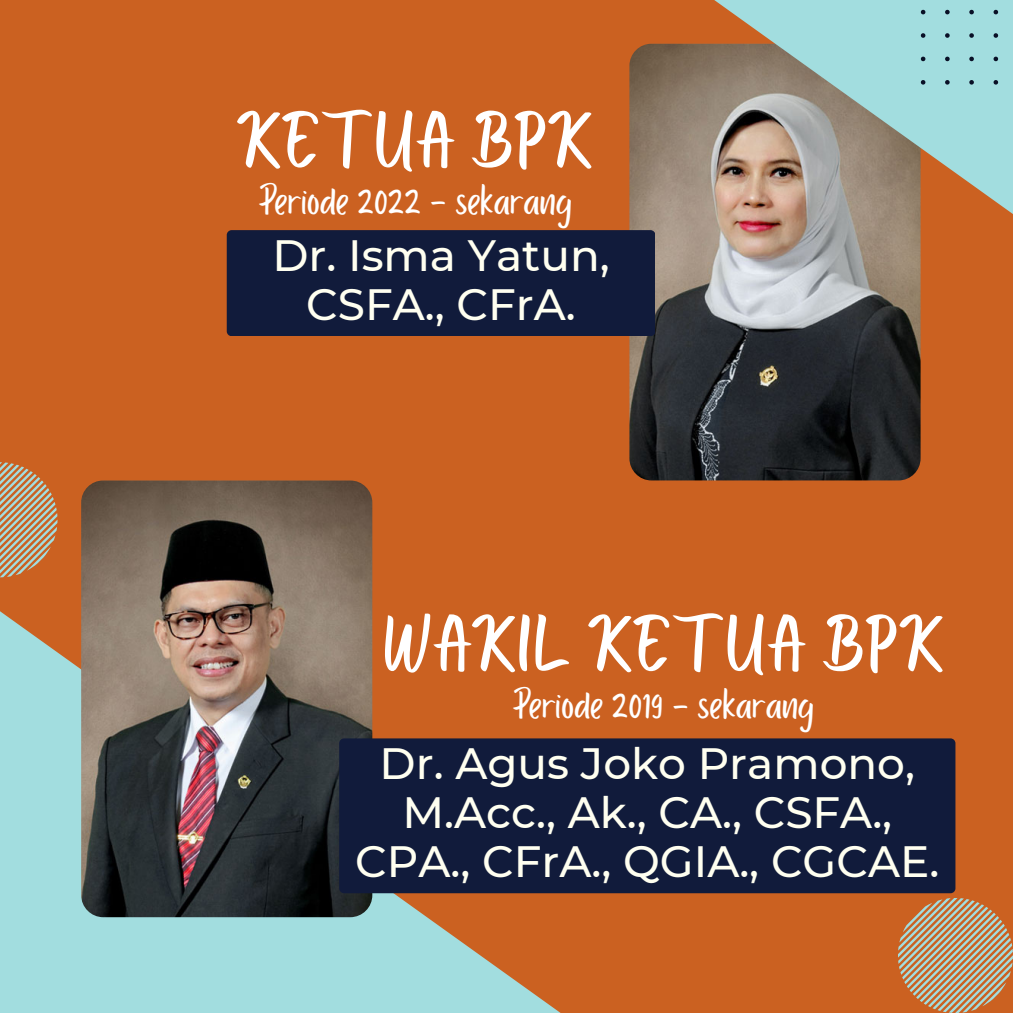
<style>
.page{position:relative;width:1013px;height:1013px;background:#fff}
.page>*{position:absolute;margin:0;border:0;box-sizing:border-box;transform-origin:0 0}
.t1{font:81.25px "Bright Sunshine Cap";color:#fff}
.t2{font:500 43.75px/48.8px "Montserrat";color:#fffff0;text-align:center}
.t3{font:43.75px "Porcelain";color:#fff}
</style>
<div class="page">
<div style="left:0;top:0;width:1012px;height:1012px;background:#cb6121"></div>
<svg style="left:898px;top:898px;width:114px;height:114px"></svg>
<img style="left:629px;top:44px;width:291px;height:436px;border-radius:22px">
<svg style="left:0;top:462px;width:58px;height:85px"></svg>
<svg style="left:0;top:547px;width:629px;height:465px"></svg>
<div style="left:227px;top:230px;width:428px;height:106px;background:#111b3b;border-radius:5px"></div>
<svg style="left:553px;top:0;width:459px;height:378px"></svg>
<div style="left:920px;top:0;width:92px;height:85px;background:#a2dddf"></div>
<img style="left:81px;top:480px;width:291px;height:437px;border-radius:22px">
<div style="left:339px;top:738px;width:616px;height:155px;background:#111b3b;border-radius:5px"></div>
<h1 class="t1" style="left:237px;top:85px;width:357px">KETUA BPK</h1>
<p class="t3" style="left:258px;top:177px;width:315px">Periode 2022 - sekarang</p>
<p class="t2" style="left:272px;top:231px;width:339px">Dr. Isma Yatun,<br>CSFA., CFrA.</p>
<h1 class="t1" style="left:382px;top:589px;width:563px">WAKIL KETUA BPK</h1>
<p class="t3" style="left:512px;top:681px;width:303px">Periode 2019 - sekarang</p>
<p class="t2" style="left:355px;top:739px;width:585px">Dr. Agus Joko Pramono,<br>M.Acc., Ak., CA., CSFA.,<br>CPA., CFrA., QGIA., CGCAE.</p>
</div>
